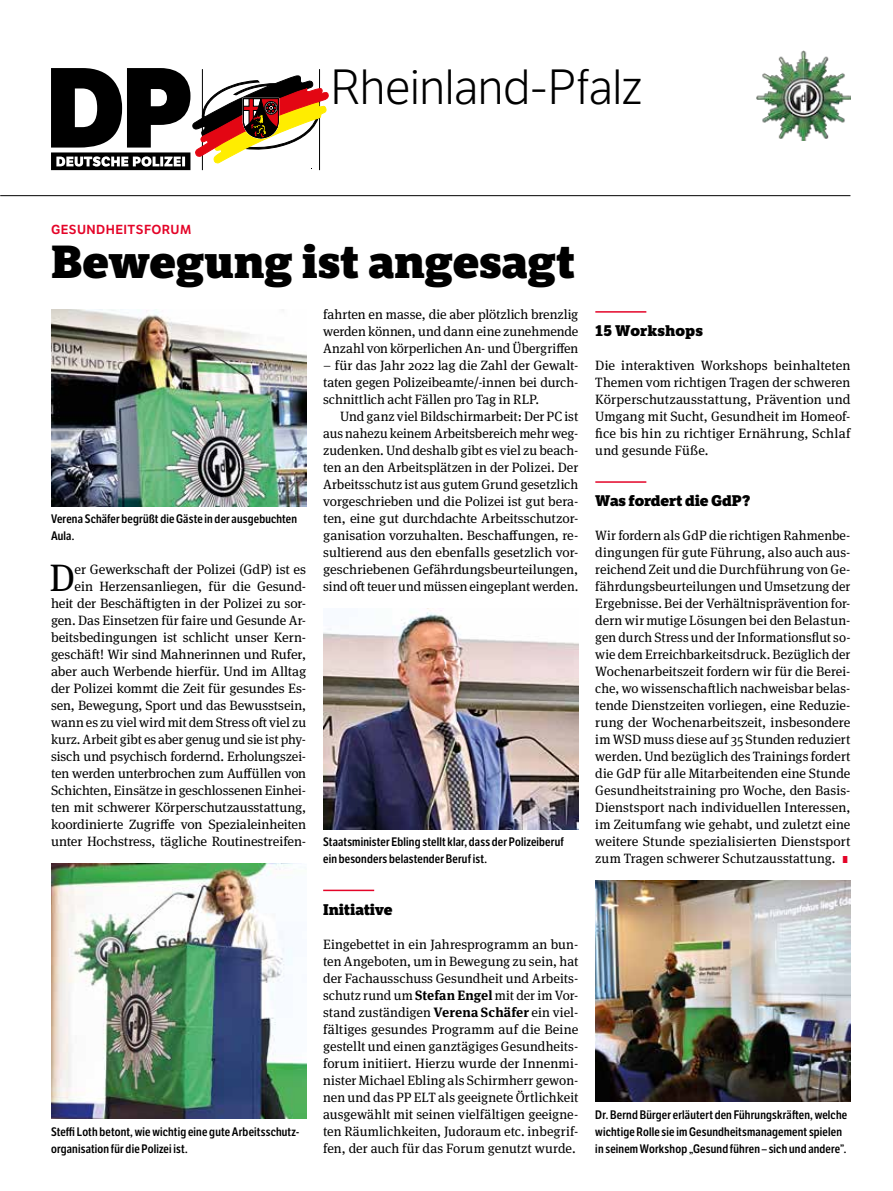
<style>
.page{position:relative;width:893px;height:1191px;background:#fff}
.page>*{position:absolute;margin:0;border:0;box-sizing:border-box;transform-origin:0 0}
.t1{font:48px "LFT Etica Lt";letter-spacing:-.005em;color:#000}
.t2{font:800 45px "LFT Etica Sheriff";letter-spacing:-.005em;color:#000}
.t3{font:38.25px "Meta Serif Pro";color:#000}
.t4{font:800 15px "LFT Etica Sheriff";letter-spacing:-.01em;color:#000}
.t5{font:13.5px/17px "Meta Serif Pro";letter-spacing:-.005em;color:#000;text-align:justify}
.t6{font:12.75px "LFT Etica SB";letter-spacing:.03em;color:#e40428}
.t7{font:600 12px/17px "LFT Etica Condensed";letter-spacing:.015em;color:#000}
.s1{font-weight:700}
.s2{font-family:"LFT Etica XB";font-size:9.75px;color:#e40428}
</style>
<div class="page">
<hr style="left:0;top:195px;width:850px;height:1px;background:#000">
<img style="left:757px;top:50px;width:93px;height:90px">
<svg style="left:51px;top:68px;width:278px;height:102px"></svg>
<hr style="left:323px;top:889px;width:51px;height:2px;background:#e40428">
<hr style="left:595px;top:311px;width:51px;height:2px;background:#e40428">
<hr style="left:595px;top:481px;width:51px;height:2px;background:#e40428">
<img style="left:595px;top:880px;width:255px;height:221px">
<img style="left:51px;top:863px;width:255px;height:255px">
<img style="left:51px;top:310px;width:255px;height:196px">
<img style="left:323px;top:608px;width:255px;height:221px">
<h1 class="t1" style="left:330px;top:60px;width:313px">Rheinland-Pfalz</h1>
<p class="t6" style="left:51px;top:222px;width:142px">GESUNDHEITSFORUM</p>
<h2 class="t2" style="left:51px;top:234px;width:526px">Bewegung ist angesagt</h2>
<p class="t7" style="left:51px;top:511px;width:248px">Verena Schäfer begrüßt die Gäste in der ausgebuchten<br>Aula.</p>
<p class="t5" style="left:51px;top:560px;width:257px;text-align:right">er Gewerkschaft der Polizei (GdP) ist es<br>ein Herzensanliegen, für die Gesund&shy;heit der Beschäftigten in der Polizei zu sor&shy;gen. Das Einsetzen für faire und Gesunde Ar&shy;beitsbedingungen ist schlicht unser Kern&shy;geschäft! Wir sind Mahnerinnen und Rufer, aber auch Werbende hierfür. Und im Alltag der Polizei kommt die Zeit für gesundes Es&shy;sen, Bewegung, Sport und das Bewusstsein, wann es zu viel wird mit dem Stress oft viel zu kurz. Arbeit gibt es aber genug und sie ist phy&shy;sisch und psychisch fordernd. Erholungszei&shy;ten werden unterbrochen zum Auffüllen von Schichten, Einsätze in geschlossenen Einhei&shy;ten mit schwerer Körperschutzausstattung, koordinierte Zugriffe von Spezialeinheiten unter Hochstress, tägliche Routinestreifen-</p>
<h3 class="t3" style="left:50px;top:550px;width:27px">D</h3>
<p class="t7" style="left:51px;top:1123px;width:250px">Steffi Loth betont, wie wichtig eine gute Arbeitsschutz&shy;organisation für die Polizei ist.</p>
<p class="t5" style="left:323px;top:305px;width:257px">fahrten en masse, die aber plötzlich brenzlig werden können, und dann eine zunehmende Anzahl von körperlichen An- und Übergriffen</p>
<p class="t5" style="left:323px;top:356px;width:257px">– für das Jahr 2022 lag die Zahl der Gewalt&shy;taten gegen Polizeibeamte/-innen bei durch&shy;schnittlich acht Fällen pro Tag in RLP.</p>
<p class="t5" style="left:323px;top:407px;width:257px;text-indent:17px">Und ganz viel Bildschirmarbeit: Der PC ist aus nahezu keinem Arbeitsbereich mehr weg&shy;zudenken. Und deshalb gibt es viel zu beach&shy;ten an den Arbeitsplätzen in der Polizei. Der Arbeitsschutz ist aus gutem Grund gesetzlich vorgeschrieben und die Polizei ist gut bera&shy;ten, eine gut durchdachte Arbeitsschutzor&shy;ganisation vorzuhalten. Beschaffungen, re&shy;sultierend aus den ebenfalls gesetzlich vor&shy;geschriebenen Gefährdungsbeurteilungen, sind oft teuer und müssen eingeplant werden.</p>
<p class="t7" style="left:323px;top:834px;width:242px">Staatsminister Ebling stellt klar, dass der Polizeiberuf ein besonders belastender Beruf ist.</p>
<p class="t4" style="left:323px;top:899px;width:71px">Initiative</p>
<p class="t5" style="left:323px;top:934px;width:257px">Eingebettet in ein Jahresprogramm an bun&shy;ten Angeboten, um in Bewegung zu sein, hat der Fachausschuss Gesundheit und Arbeits&shy;schutz rund um <span class="s1">Stefan Engel</span> mit der im Vor&shy;stand zuständigen <span class="s1">Verena Schäfer</span> ein viel&shy;fältiges gesundes Programm auf die Beine gestellt und einen ganztägiges Gesundheits&shy;forum initiiert. Hierzu wurde der Innenmi&shy;nister Michael Ebling als Schirmherr gewon&shy;nen und das PP ELT als geeignete Örtlichkeit ausgewählt mit seinen vielfältigen geeigne&shy;ten Räumlichkeiten, Judoraum etc. inbegrif&shy;fen, der auch für das Forum genutzt wurde.</p>
<p class="t4" style="left:595px;top:321px;width:109px">15 Workshops</p>
<p class="t5" style="left:595px;top:356px;width:257px">Die interaktiven Workshops beinhalteten Themen vom richtigen Tragen der schweren Körperschutzausstattung, Prävention und Umgang mit Sucht, Gesundheit im Homeof&shy;fice bis hin zu richtiger Ernährung, Schlaf und gesunde Füße.</p>
<p class="t4" style="left:595px;top:491px;width:157px">Was fordert die GdP?</p>
<p class="t5" style="left:595px;top:526px;width:257px">Wir fordern als GdP die richtigen Rahmenbe&shy;dingungen für gute Führung, also auch aus&shy;reichend Zeit und die Durchführung von Ge&shy;fährdungsbeurteilungen und Umsetzung der Ergebnisse. Bei der Verhältnisprävention for&shy;dern wir mutige Lösungen bei den Belastun&shy;gen durch Stress und der Informationsflut so&shy;wie dem Erreichbarkeitsdruck. Bezüglich der Wochenarbeitszeit fordern wir für die Berei&shy;che, wo wissenschaftlich nachweisbar belas&shy;tende Dienstzeiten vorliegen, eine Reduzie&shy;rung der Wochenarbeitszeit, insbesondere im WSD muss diese auf 35 Stunden reduziert werden. Und bezüglich des Trainings fordert die GdP für alle Mitarbeitenden eine Stunde Gesundheitstraining pro Woche, den Basis-Dienstsport nach individuellen Interessen, im Zeitumfang wie gehabt, und zuletzt eine weitere Stunde spezialisierten Dienstsport zum Tragen schwerer Schutzausstattung. <span class="s2">I</span></p>
<p class="t7" style="left:595px;top:1106px;width:253px">Dr. Bernd Bürger erläutert den Führungskräften, welche wichtige Rolle sie im Gesundheitsmanagement spielen in seinem Workshop „Gesund führen – sich und andere”.</p>
</div>
